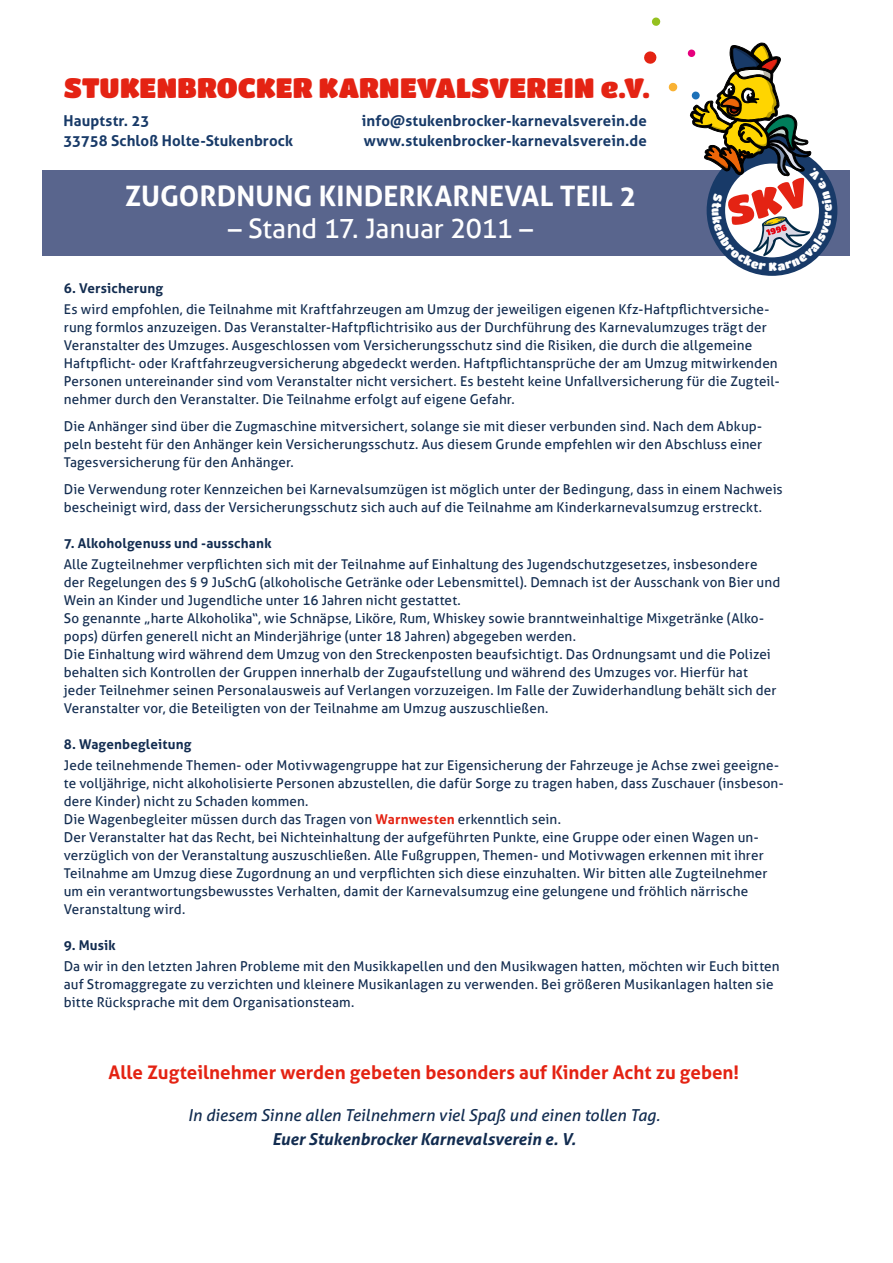
<style>
.page{position:relative;width:893px;height:1263px;background:#fff}
.page>*{position:absolute;margin:0;border:0;box-sizing:border-box;transform-origin:0 0}
.t1{font:700 28.2px "Aller";letter-spacing:.005em;color:#fff}
.t2{font:27.75px "Titan One";color:#e42313}
.t3{font:27px "Aller";letter-spacing:-.01em;color:#fff}
.t4{font:700 18.75px "Aller";color:#e42313}
.t5{font:italic 16.5px "Aller";color:#122c50}
.t6{font:italic 700 16.5px "Aller";color:#122c50}
.t7{font:700 15px/19.5px "Aller";letter-spacing:.005em;color:#183a68}
.t8{font:13.5px/18px "Aller";letter-spacing:.01em;color:#122c50}
.t9{font:700 13.5px "Aller";letter-spacing:.015em;color:#122c50}
.s1{font-weight:700;color:#e42313}
</style>
<div class="page">
<div style="left:43px;top:170px;width:807px;height:85px;background:#59658d"></div>
<svg style="left:644px;top:51px;width:13px;height:13px"></svg>
<svg style="left:668px;top:82px;width:10px;height:10px"></svg>
<svg style="left:687px;top:49px;width:9px;height:8px"></svg>
<svg style="left:652px;top:17px;width:9px;height:9px"></svg>
<svg style="left:690px;top:43px;width:147px;height:233px"></svg>
<h2 class="t2" style="left:64px;top:71px;width:588px">STUKENBROCKER KARNEVALSVEREIN e.V.</h2>
<p class="t7" style="left:63px;top:111px;width:231px">Hauptstr. 23<br>33758 Schloß Holte-Stukenbrock</p>
<p class="t7" style="left:362px;top:111px;width:286px">info@stukenbrocker-karnevalsverein.de www.stukenbrocker-karnevalsverein.de</p>
<h1 class="t1" style="left:125px;top:178px;width:513px">ZUGORDNUNG KINDERKARNEVAL TEIL 2</h1>
<h3 class="t3" style="left:228px;top:212px;width:306px">– Stand 17. Januar 2011 –</h3>
<p class="t9" style="left:64px;top:280px;width:101px">6. Versicherung</p>
<p class="t8" style="left:64px;top:300px;width:717px">Es wird empfohlen, die Teilnahme mit Kraftfahrzeugen am Umzug der jeweiligen eigenen Kfz-Haftpflichtversiche&shy;rung formlos anzuzeigen. Das Veranstalter-Haftpflichtrisiko aus der Durchführung des Karnevalumzuges trägt der Veranstalter des Umzuges. Ausgeschlossen vom Versicherungsschutz sind die Risiken, die durch die allgemeine Haftpflicht- oder Kraftfahrzeugversicherung abgedeckt werden. Haftpflichtansprüche der am Umzug mitwirkenden Personen untereinander sind vom Veranstalter nicht versichert. Es besteht keine Unfallversicherung für die Zugteil&shy;nehmer durch den Veranstalter. Die Teilnahme erfolgt auf eigene Gefahr.</p>
<p class="t8" style="left:64px;top:417px;width:700px;text-align:justify">Die Anhänger sind über die Zugmaschine mitversichert, solange sie mit dieser verbunden sind. Nach dem Abkup&shy;peln besteht für den Anhänger kein Versicherungsschutz. Aus diesem Grunde empfehlen wir den Abschluss einer Tagesversicherung für den Anhänger.</p>
<p class="t8" style="left:64px;top:480px;width:720px">Die Verwendung roter Kennzeichen bei Karnevalsumzügen ist möglich unter der Bedingung, dass in einem Nachweis bescheinigt wird, dass der Versicherungsschutz sich auch auf die Teilnahme am Kinderkarnevalsumzug erstreckt.</p>
<p class="t9" style="left:64px;top:535px;width:209px">7. Alkoholgenuss und -ausschank</p>
<p class="t8" style="left:64px;top:555px;width:718px">Alle Zugteilnehmer verpflichten sich mit der Teilnahme auf Einhaltung des Jugendschutzgesetzes, insbesondere der Regelungen des § 9 JuSchG (alkoholische Getränke oder Lebensmittel). Demnach ist der Ausschank von Bier und Wein an Kinder und Jugendliche unter 16 Jahren nicht gestattet.<br>So genannte „harte Alkoholika“, wie Schnäpse, Liköre, Rum, Whiskey sowie branntweinhaltige Mixgetränke (Alko&shy;pops) dürfen generell nicht an Minderjährige (unter 18 Jahren) abgegeben werden.<br>Die Einhaltung wird während dem Umzug von den Streckenposten beaufsichtigt. Das Ordnungsamt und die Polizei behalten sich Kontrollen der Gruppen innerhalb der Zugaufstellung und während des Umzuges vor. Hierfür hat jeder Teilnehmer seinen Personalausweis auf Verlangen vorzuzeigen. Im Falle der Zuwiderhandlung behält sich der Veranstalter vor, die Beteiligten von der Teilnahme am Umzug auszuschließen.</p>
<p class="t9" style="left:64px;top:735px;width:129px">8. Wagenbegleitung</p>
<p class="t8" style="left:64px;top:756px;width:721px">Jede teilnehmende Themen- oder Motivwagengruppe hat zur Eigensicherung der Fahrzeuge je Achse zwei geeigne&shy;te volljährige, nicht alkoholisierte Personen abzustellen, die dafür Sorge zu tragen haben, dass Zuschauer (insbeson&shy;dere Kinder) nicht zu Schaden kommen.<br>Die Wagenbegleiter müssen durch das Tragen von <span class="s1">Warnwesten</span> erkenntlich sein.<br>Der Veranstalter hat das Recht, bei Nichteinhaltung der aufgeführten Punkte, eine Gruppe oder einen Wagen un&shy;verzüglich von der Veranstaltung auszuschließen. Alle Fußgruppen, Themen- und Motivwagen erkennen mit ihrer Teilnahme am Umzug diese Zugordnung an und verpflichten sich diese einzuhalten. Wir bitten alle Zugteilnehmer um ein verantwortungsbewusstes Verhalten, damit der Karnevalsumzug eine gelungene und fröhlich närrische Veranstaltung wird.</p>
<p class="t9" style="left:64px;top:936px;width:54px">9. Musik</p>
<p class="t8" style="left:64px;top:957px;width:717px">Da wir in den letzten Jahren Probleme mit den Musikkapellen und den Musikwagen hatten, möchten wir Euch bitten auf Stromaggregate zu verzichten und kleinere Musikanlagen zu verwenden. Bei größeren Musikanlagen halten sie bitte Rücksprache mit dem Organisationsteam.</p>
<h3 class="t4" style="left:109px;top:1060px;width:632px">Alle Zugteilnehmer werden gebeten besonders auf Kinder Acht zu geben!</h3>
<p class="t5" style="left:188px;top:1105px;width:474px">In diesem Sinne allen Teilnehmern viel Spaß und einen tollen Tag.</p>
<p class="t6" style="left:272px;top:1129px;width:305px">Euer Stukenbrocker Karnevalsverein e. V.</p>
</div>
